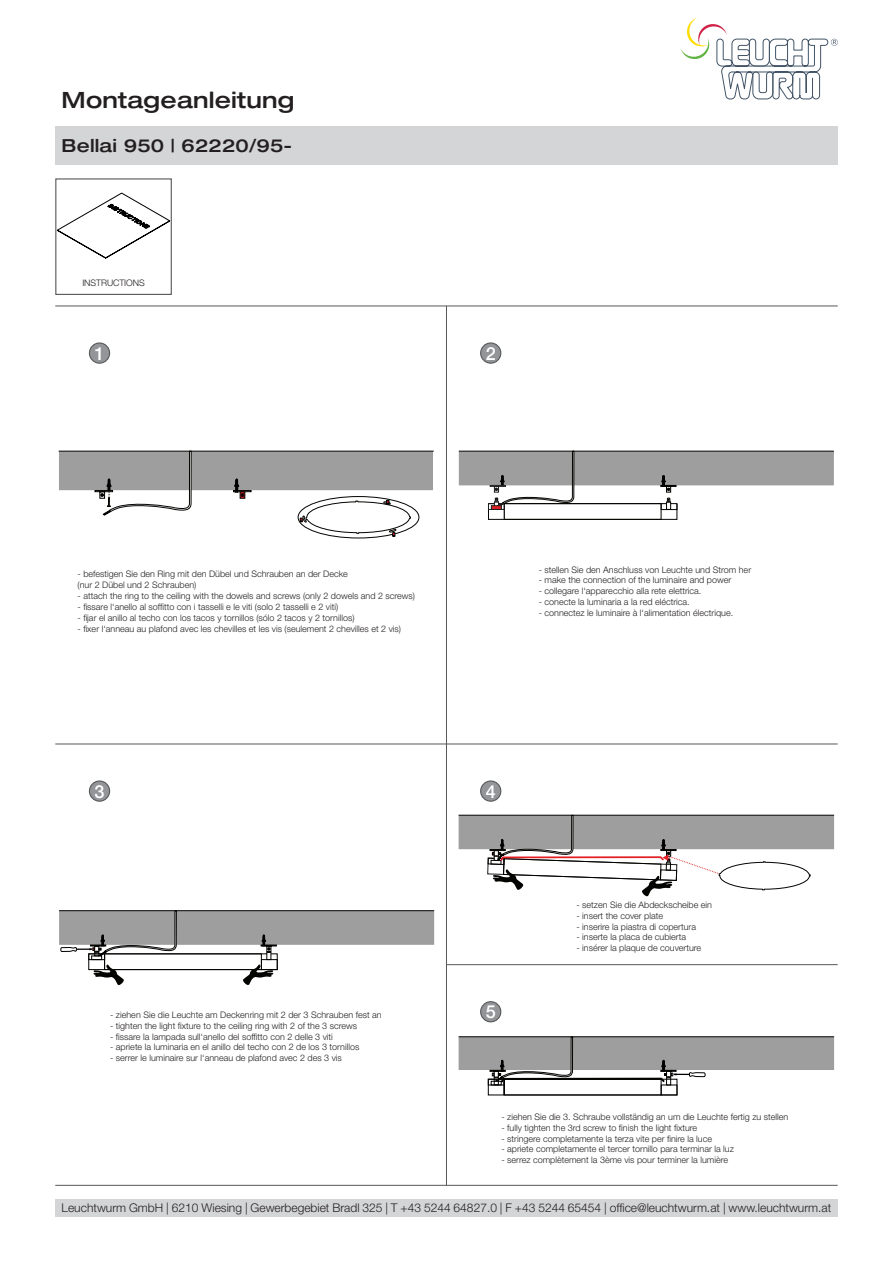
<style>
.page{position:relative;width:893px;height:1263px;background:#fff}
.page>*{position:absolute;margin:0;border:0;box-sizing:border-box;transform-origin:0 0}
.t1{font:500 expanded 22.5px "Helvetica Neue LT Pro";letter-spacing:.01em;color:#231f20}
.t2{font:500 expanded 18px "Helvetica Neue LT Pro";letter-spacing:.01em;color:#231f20}
.t3{font:500 18px "Helvetica Neue LT Pro";color:#fff}
.t4{font:300 12px "Helvetica Neue LT Pro";color:#231f20}
.t5{font:300 9px/10.8px "Helvetica Neue LT Pro";color:#231f20}
</style>
<div class="page">
<div style="left:55px;top:126px;width:783px;height:39px;background:#d4d5d7"></div>
<div style="left:55px;top:1199px;width:783px;height:17px;background:#d4d5d7"></div>
<svg style="left:681px;top:18px;width:157px;height:81px"></svg>
<hr style="left:55px;top:306px;width:783px;height:1px;background:#57585a">
<hr style="left:55px;top:744px;width:783px;height:1px;background:#57585a">
<hr style="left:446px;top:964px;width:392px;height:1px;background:#57585a">
<hr style="left:55px;top:1185px;width:783px;height:1px;background:#57585a">
<hr style="left:446px;top:306px;width:1px;height:879px;background:#57585a">
<div style="left:89px;top:781px;width:21px;height:20px;background:#939598;border-radius:50%"></div>
<div style="left:89px;top:780px;width:21px;height:22px;border:1px solid #57585a;border-radius:50%"></div>
<div style="left:481px;top:781px;width:20px;height:20px;background:#939598;border-radius:50%"></div>
<div style="left:480px;top:780px;width:21px;height:22px;border:1px solid #57585a;border-radius:50%"></div>
<div style="left:89px;top:343px;width:21px;height:20px;background:#939598;border-radius:50%"></div>
<div style="left:89px;top:342px;width:21px;height:22px;border:1px solid #57585a;border-radius:50%"></div>
<div style="left:481px;top:343px;width:20px;height:20px;background:#939598;border-radius:50%"></div>
<div style="left:480px;top:342px;width:21px;height:22px;border:1px solid #57585a;border-radius:50%"></div>
<svg style="left:57px;top:192px;width:113px;height:67px"></svg>
<div style="left:55px;top:178px;width:117px;height:117px;border:1px solid #57585a"></div>
<svg style="left:59px;top:452px;width:374px;height:87px"></svg>
<svg style="left:102px;top:450px;width:90px;height:352px"></svg>
<hr style="left:59px;top:451px;width:375px;height:1px;background:#030300">
<svg style="left:502px;top:450px;width:73px;height:365px"></svg>
<svg style="left:459px;top:452px;width:375px;height:68px"></svg>
<hr style="left:459px;top:451px;width:375px;height:1px;background:#030300">
<svg style="left:459px;top:815px;width:375px;height:402px"></svg>
<svg style="left:91px;top:1184px;width:180px;height:33px"></svg>
<hr style="left:59px;top:910px;width:375px;height:1px;background:#030300">
<svg style="left:59px;top:911px;width:375px;height:74px"></svg>
<h1 class="t1" style="left:62px;top:86px;width:234px">Montageanleitung</h1>
<h2 class="t2" style="left:62px;top:134px;width:232px">Bellai 950 | 62220/95-</h2>
<p class="t5" style="left:82px;top:278px;width:64px">INSTRUCTIONS</p>
<h2 class="t3" style="left:95px;top:342px;width:12px">1</h2>
<h2 class="t3" style="left:486px;top:342px;width:12px">2</h2>
<p class="t5" style="left:77px;top:569px;width:272px">- befestigen Sie den Ring mit den Dübel und Schrauben an der Decke (nur 2 Dübel und 2 Schrauben)</p>
<p class="t5" style="left:77px;top:590px;width:339px">- attach the ring to the ceiling with the dowels and screws (only 2 dowels and 2 screws)</p>
<p class="t5" style="left:77px;top:601px;width:262px">- fissare l‘anello al soffitto con i tasselli e le viti (solo 2 tasselli e 2 viti)</p>
<p class="t5" style="left:77px;top:612px;width:279px">- fijar el anillo al techo con los tacos y tornillos (sólo 2 tacos y 2 tornillos)</p>
<p class="t5" style="left:77px;top:623px;width:325px">- fixer l‘anneau au plafond avec les chevilles et les vis (seulement 2 chevilles et 2 vis)</p>
<p class="t5" style="left:539px;top:564px;width:214px">- stellen Sie den Anschluss von Leuchte und Strom her</p>
<p class="t5" style="left:539px;top:574px;width:194px">- make the connection of the luminaire and power</p>
<p class="t5" style="left:539px;top:585px;width:164px">- collegare l‘apparecchio alla rete elettrica.</p>
<p class="t5" style="left:539px;top:596px;width:152px">- conecte la luminaria a la red eléctrica.</p>
<p class="t5" style="left:539px;top:607px;width:196px">- connectez le luminaire à l‘alimentation électrique.</p>
<h2 class="t3" style="left:95px;top:780px;width:12px">3</h2>
<h2 class="t3" style="left:486px;top:780px;width:12px">4</h2>
<p class="t5" style="left:110px;top:1009px;width:273px">- ziehen Sie die Leuchte am Deckenring mit 2 der 3 Schrauben fest an</p>
<p class="t5" style="left:110px;top:1020px;width:248px">- tighten the light fixture to the ceiling ring with 2 of the 3 screws</p>
<p class="t5" style="left:110px;top:1031px;width:224px">- fissare la lampada sull‘anello del soffitto con 2 delle 3 viti</p>
<p class="t5" style="left:110px;top:1042px;width:251px">- apriete la luminaria en el anillo del techo con 2 de los 3 tornillos</p>
<p class="t5" style="left:110px;top:1052px;width:233px">- serrer le luminaire sur l‘anneau de plafond avec 2 des 3 vis</p>
<h2 class="t3" style="left:486px;top:1001px;width:12px">5</h2>
<p class="t5" style="left:576px;top:899px;width:137px">- setzen Sie die Abdeckscheibe ein</p>
<p class="t5" style="left:576px;top:910px;width:88px">- insert the cover plate</p>
<p class="t5" style="left:576px;top:921px;width:121px">- inserire la piastra di copertura</p>
<p class="t5" style="left:576px;top:931px;width:111px">- inserte la placa de cubierta</p>
<p class="t5" style="left:576px;top:942px;width:126px">- insérer la plaque de couverture</p>
<p class="t5" style="left:501px;top:1111px;width:289px">- ziehen Sie die 3. Schraube vollständig an um die Leuchte fertig zu stellen</p>
<p class="t5" style="left:501px;top:1122px;width:197px">- fully tighten the 3rd screw to finish the light fixture</p>
<p class="t5" style="left:501px;top:1133px;width:212px">- stringere completamente la terza vite per finire la luce</p>
<p class="t5" style="left:501px;top:1143px;width:234px">- apriete completamente el tercer tornillo para terminar la luz</p>
<p class="t5" style="left:501px;top:1154px;width:228px">- serrez complètement la 3ème vis pour terminer la lumière</p>
<h3 class="t4" style="left:62px;top:1200px;width:771px">Leuchtwurm GmbH | 6210 Wiesing | Gewerbegebiet Bradl 325 | T +43 5244 64827.0 | F +43 5244 65454 | office@leuchtwurm.at | www.leuchtwurm.at</h3>
</div>
